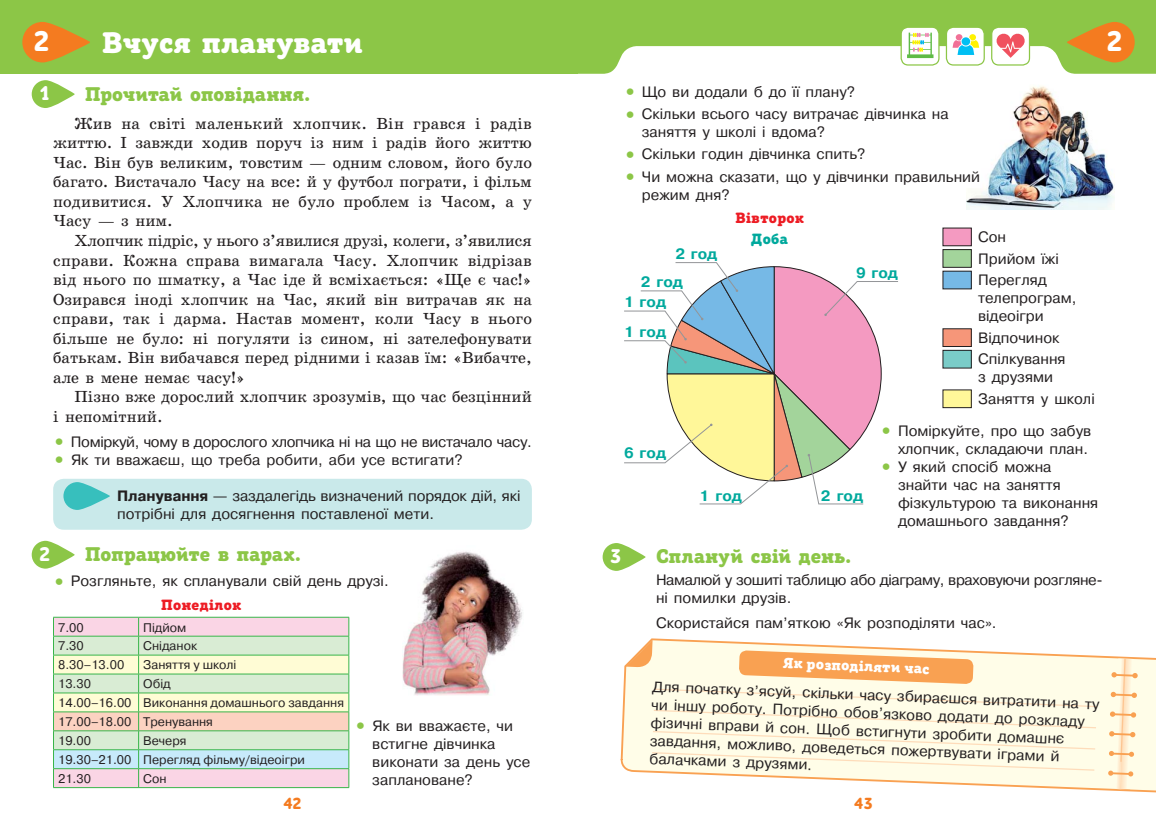
<style>
.page{position:relative;width:1156px;height:837px;background:#fff}
.page>*{position:absolute;margin:0;border:0;box-sizing:border-box;transform-origin:0 0}
.t1{font:900 30px "ALS Schlangeslab";letter-spacing:.01em;color:#fff}
.t2{font:900 28.75px "ALS Schlangeslab";color:#fff}
.t3{font:900 20px "ALS Schlangeslab";letter-spacing:.01em;color:#8cc647}
.t4{font:900 20px "ALS Schlangeslab";color:#fff}
.t5{font:16.25px/19.5px "School Book C";color:#231f20;text-align:justify}
.t6{font:900 16.25px "ALS Schlangeslab";color:#f47b20}
.t7{font:15px/18px "Pragmatica C";color:#231f20}
.t8{font:15px/18px "Pragmatica C";letter-spacing:-.025em;color:#231f20}
.t9{font:15px "Pragmatica C";letter-spacing:-.02em;color:#231f20}
.t10{font:700 15px/28.2px "Pragmatica C";color:#00a99d}
.t11{font:900 15px "ALS Schlangeslab";letter-spacing:.025em;color:#ed1c24}
.t12{font:900 15px "ALS Schlangeslab";color:#fff}
.t13{font:900 15px "ALS Schlangeslab";color:#00a99d}
.t14{font:12.5px/18.9px "Pragmatica C";color:#231f20}
.s1{font-weight:700;font-size:18.12px;color:#8cc647}
.s2{font-weight:700}
</style>
<div class="page">
<div style="left:0;top:0;width:578px;height:74px;background:#8cc647"></div>
<svg style="left:578px;top:0;width:577px;height:74px;fill:#8cc647"></svg>
<svg style="left:22px;top:22px;width:68px;height:40px"></svg>
<svg style="left:1065px;top:22px;width:69px;height:40px;background:#cd962e"></svg>
<div style="left:901px;top:27px;width:37px;height:38px;background:#fff;border-radius:7px"></div>
<div style="left:900px;top:27px;width:39px;height:39px;border:1px solid #8cc647;border-radius:7px"></div>
<svg style="left:907px;top:33px;width:26px;height:25px"></svg>
<div style="left:991px;top:27px;width:38px;height:38px;background:#fff;border-radius:7px"></div>
<div style="left:990px;top:27px;width:39px;height:39px;border:1px solid #8cc647;border-radius:7px"></div>
<svg style="left:996px;top:33px;width:29px;height:25px"></svg>
<img style="left:402px;top:551px;width:120px;height:144px">
<div style="left:946px;top:27px;width:37px;height:38px;background:#fff;border-radius:7px"></div>
<div style="left:945px;top:27px;width:39px;height:39px;border:1px solid #8cc647;border-radius:7px"></div>
<svg style="left:952px;top:34px;width:26px;height:21px"></svg>
<img style="left:966px;top:86px;width:148px;height:123px">
<svg style="left:602px;top:543px;width:44px;height:27px"></svg>
<svg style="left:32px;top:80px;width:43px;height:28px"></svg>
<div style="left:53px;top:478px;width:478px;height:51px;background:#c9e9ea;border-radius:11px"></div>
<svg style="left:63px;top:482px;width:47px;height:27px"></svg>
<svg style="left:32px;top:540px;width:43px;height:28px"></svg>
<hr style="left:53px;top:616px;width:86px;height:1px;background:#39b54a">
<hr style="left:139px;top:616px;width:210px;height:1px;background:#39b54a">
<svg style="left:53px;top:617px;width:296px;height:170px;background:#dfe4d0"></svg>
<hr style="left:53px;top:787px;width:296px;height:1px;background:#39b54a">
<div style="left:942px;top:228px;width:29px;height:18px;background:#f49ac1"></div>
<div style="left:942px;top:228px;width:29px;height:18px;border:1px solid #231f20"></div>
<div style="left:942px;top:249px;width:29px;height:18px;background:#a3d49b"></div>
<div style="left:942px;top:249px;width:29px;height:18px;border:1px solid #231f20"></div>
<div style="left:942px;top:271px;width:29px;height:18px;background:#76b9e6"></div>
<div style="left:942px;top:328px;width:29px;height:18px;background:#f69679"></div>
<div style="left:942px;top:328px;width:29px;height:18px;border:1px solid #231f20"></div>
<div style="left:942px;top:350px;width:29px;height:18px;background:#7accc8"></div>
<div style="left:942px;top:350px;width:29px;height:18px;border:1px solid #231f20"></div>
<div style="left:942px;top:390px;width:29px;height:17px;background:#fff799"></div>
<div style="left:942px;top:389px;width:29px;height:19px;border:1px solid #231f20"></div>
<svg style="left:620px;top:638px;width:535px;height:154px;fill:#fffde8"></svg>
<svg style="left:1107px;top:657px;width:30px;height:133px;background:#feeacb"></svg>
<svg style="left:625px;top:639px;width:472px;height:132px;background:#fef1d6"></svg>
<svg style="left:624px;top:262px;width:274px;height:242px"></svg>
<h2 class="t2" style="left:33px;top:24px;width:18px">2</h2>
<h2 class="t2" style="left:1106px;top:24px;width:18px">2</h2>
<h1 class="t1" style="left:102px;top:25px;width:262px">Вчуся планувати</h1>
<h3 class="t4" style="left:39px;top:82px;width:13px">1</h3>
<h3 class="t3" style="left:85px;top:82px;width:226px">Прочитай оповідання.</h3>
<p class="t5" style="left:53px;top:115px;width:480px;text-indent:21px">Жив на світі маленький хлопчик. Він грався і радів життю. І завжди ходив поруч із ним і радів його життю Час. Він був великим, товстим — одним словом, його було багато. Вистачало Часу на все: й у футбол пограти, і фільм подивитися. У Хлопчика не було проблем із Часом, а у Часу — з ним.</p>
<p class="t5" style="left:53px;top:232px;width:480px;text-indent:21px">Хлопчик підріс, у нього з’явилися друзі, колеги, з’явилися справи. Кожна справа вимагала Часу. Хлопчик відрізав від нього по шматку, а Час іде й всміхається: «Ще є час!» Озирався іноді хлопчик на Час, який він витрачав як на справи, так і дарма. Настав момент, коли Часу в нього більше не було: ні погуляти із сином, ні зателефонувати батькам. Він вибачався перед рідними і казав їм: «Вибачте, але в мене немає часу!»</p>
<p class="t5" style="left:53px;top:388px;width:480px;text-indent:21px">Пізно вже дорослий хлопчик зрозумів, що час безцінний і непомітний.</p>
<p class="t9" style="left:53px;top:436px;width:480px"><span class="s1">•</span> Поміркуй, чому в дорослого хлопчика ні на що не вистачало часу.</p>
<p class="t7" style="left:53px;top:452px;width:411px"><span class="s1">•</span> Як ти вважаєш, що треба робити, аби усе встигати?</p>
<p class="t7" style="left:117px;top:488px;width:405px"><span class="s2">Планування</span> — заздалегідь визначений порядок дій, які потрібні для досягнення поставленої мети.</p>
<h3 class="t3" style="left:85px;top:542px;width:217px">Попрацюйте в парах.</h3>
<p class="t7" style="left:53px;top:573px;width:337px"><span class="s1">•</span> Розгляньте, як спланували свій день друзі.</p>
<h3 class="t4" style="left:39px;top:542px;width:13px">2</h3>
<p class="t11" style="left:161px;top:596px;width:81px">Понеділок</p>
<p class="t14" style="left:58px;top:618px;width:27px">7.00</p>
<p class="t14" style="left:143px;top:618px;width:45px">Підйом</p>
<p class="t14" style="left:58px;top:637px;width:27px">7.30</p>
<p class="t14" style="left:143px;top:637px;width:55px">Сніданок</p>
<p class="t14" style="left:58px;top:656px;width:68px">8.30–13.00</p>
<p class="t14" style="left:143px;top:656px;width:95px">Заняття у школі</p>
<p class="t14" style="left:58px;top:675px;width:34px">13.30</p>
<p class="t14" style="left:58px;top:675px;width:287px;text-indent:85px">Обід<br>14.00–16.00 Виконання домашнього завдання<br>17.00–18.00 Тренування<br>19.00</p>
<p class="t14" style="left:58px;top:732px;width:248px;text-indent:85px">Вечеря<br>19.30–21.00 Перегляд фільму/відеоігри<br>21.30</p>
<p class="t14" style="left:143px;top:770px;width:25px">Сон</p>
<p class="t7" style="left:372px;top:717px;width:159px;text-indent:-18px"><span class="s1">•</span> Як ви вважаєте, чи встигне дівчинка виконати за день усе заплановане?</p>
<p class="t7" style="left:624px;top:84px;width:232px"><span class="s1">•</span> Що ви додали б до її плану?</p>
<p class="t7" style="left:641px;top:106px;width:308px;text-indent:-18px"><span class="s1">•</span> Скільки всього часу витрачає дівчинка на заняття у школі і вдома?</p>
<p class="t7" style="left:624px;top:146px;width:243px"><span class="s1">•</span> Скільки годин дівчинка спить?</p>
<p class="t7" style="left:641px;top:169px;width:340px;text-indent:-18px"><span class="s1">•</span> Чи можна сказати, що у дівчинки правильний режим дня?</p>
<p class="t10" style="left:640px;top:240px;width:78px;text-indent:35px">2 год<br>2 год</p>
<p class="t10" style="left:624px;top:287px;width:44px;line-height:29.6px">1 год<br>1 год</p>
<p class="t11" style="left:735px;top:209px;width:70px">Вівторок</p>
<p class="t13" style="left:751px;top:230px;width:38px">Доба</p>
<p class="t10" style="left:855px;top:259px;width:44px">9 год</p>
<p class="t7" style="left:977px;top:227px;width:82px;line-height:21.5px">Сон<br>Прийом їжі<br>Перегляд</p>
<p class="t7" style="left:977px;top:290px;width:100px">телепрограм, відеоігри</p>
<p class="t7" style="left:977px;top:328px;width:89px;line-height:21.5px">Відпочинок<br>Спілкування</p>
<p class="t7" style="left:977px;top:367px;width:118px;line-height:21.5px">з друзями<br>Заняття у школі</p>
<p class="t10" style="left:624px;top:438px;width:44px">6 год</p>
<p class="t10" style="left:699px;top:481px;width:44px">1 год</p>
<p class="t10" style="left:820px;top:481px;width:44px">2 год</p>
<p class="t7" style="left:880px;top:423px;width:212px;text-align:right"><span class="s1">•</span> Поміркуйте, про що забув хлопчик, складаючи план.</p>
<p class="t7" style="left:897px;top:459px;width:202px;text-indent:-18px"><span class="s1">•</span> У який спосіб можна знайти час на заняття фізкультурою та виконання домашнього завдання?</p>
<h3 class="t4" style="left:609px;top:544px;width:13px">3</h3>
<h3 class="t3" style="left:656px;top:544px;width:196px">Сплануй свій день.</h3>
<p class="t8" style="left:656px;top:572px;width:448px">Намалюй у зошиті таблицю або діаграму, враховуючи розгляне&shy;ні помилки друзів.</p>
<p class="t7" style="left:656px;top:615px;width:342px">Скористайся пам’яткою «Як розподіляти час».</p>
<p class="t12" style="left:783px;top:654px;width:148px;rotate:2deg">Як розподіляти час</p>
<p class="t7" style="left:652px;top:679px;width:449px;rotate:2deg">Для початку з’ясуй, скільки часу збираєшся витратити на ту чи іншу роботу. Потрібно обов’язково додати до розкладу фізичні вправи й сон. Щоб встигнути зробити домашнє завдання, можливо, доведеться пожертвувати іграми й балачками з друзями.</p>
<p class="t6" style="left:283px;top:793px;width:20px">42</p>
<p class="t6" style="left:853px;top:793px;width:20px">43</p>
</div>
